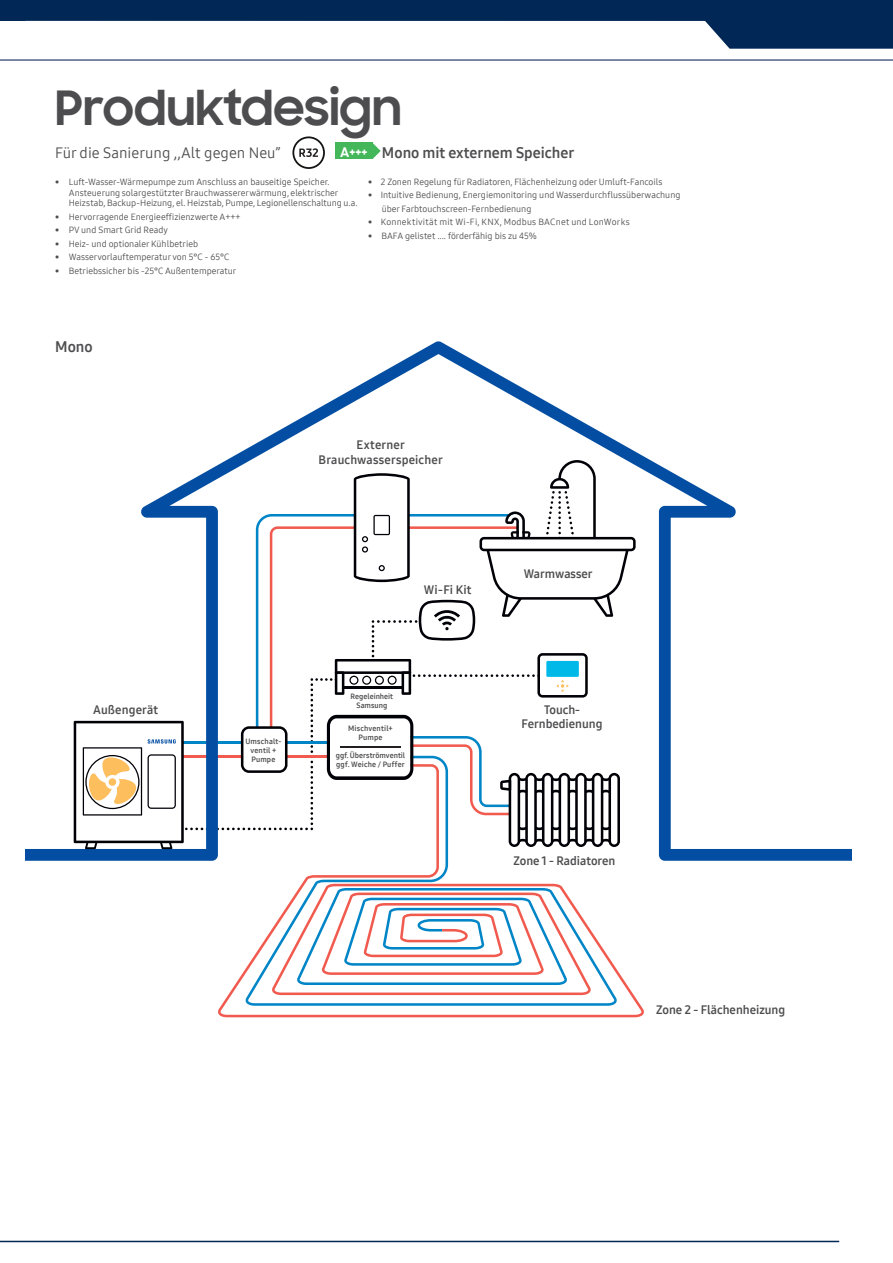
<style>
.page{position:relative;width:893px;height:1263px;background:#fff}
.page>*{position:absolute;margin:0;border:0;box-sizing:border-box;transform-origin:0 0}
.t1{font:700 48px "Samsung Sharp Sans";color:#4d4d4f}
.t2{font:15px "Samsung One 400";color:#4d4d4f}
.t3{font:15px "Samsung One 700";color:#4d4d4f}
.t4{font:700 13.5px "Samsung Sharp Sans";color:#fff}
.t5{font:12px/14.4px "Samsung One 700";color:#4d4d4f;text-align:center}
.t6{font:9px/10.8px "Samsung One 400";color:#4d4d4f}
.t7{font:9px "Samsung One 400";letter-spacing:.025em;color:#4d4d4f}
.t8{font:7.5px/9px "Samsung One 700";letter-spacing:.015em;color:#4d4d4f;text-align:center}
</style>
<div class="page">
<hr style="left:0;top:59px;width:893px;height:2px;background:#536188">
<hr style="left:0;top:1241px;width:839px;height:1px;background:#002755">
<svg style="left:0;top:0;width:893px;height:49px"></svg>
<svg style="left:218px;top:861px;width:426px;height:156px"></svg>
<svg style="left:26px;top:341px;width:825px;height:520px"></svg>
<svg style="left:74px;top:460px;width:562px;height:389px"></svg>
<svg style="left:299px;top:148px;width:19px;height:9px"></svg>
<div style="left:292px;top:136px;width:33px;height:33px;border:2px solid #141513;border-radius:50%"></div>
<svg style="left:373px;top:143px;width:8px;height:16px"></svg>
<div style="left:335px;top:143px;width:38px;height:16px;background:#44b75a"></div>
<hr style="left:340px;top:746px;width:61px;height:1px;background:#231f20">
<h1 class="t1" style="left:55px;top:72px;width:348px">Produktdesign</h1>
<h2 class="t2" style="left:55px;top:142px;width:227px">Für die Sanierung ,,Alt gegen Neu”</h2>
<h2 class="t3" style="left:382px;top:142px;width:194px">Mono mit externem Speicher</h2>
<p class="t6" style="left:69px;top:176px;width:290px;text-indent:-14px">• Luft-Wasser-Wärmepumpe zum Anschluss an bauseitige Speicher.<br>Ansteuerung solargestützter Brauchwassererwärmung, elektrischer<br>Heizstab, Backup-Heizung, el. Heizstab, Pumpe, Legionellenschaltung u.a.</p>
<p class="t6" style="left:55px;top:211px;width:187px">• Hervorragende Energieeffizienzwerte A+++</p>
<p class="t6" style="left:55px;top:225px;width:114px">• PV und Smart Grid Ready</p>
<p class="t6" style="left:55px;top:238px;width:144px">• Heiz- und optionaler Kühlbetrieb</p>
<p class="t6" style="left:55px;top:252px;width:176px">• Wasservorlauftemperatur von 5°C - 65°C</p>
<p class="t6" style="left:55px;top:265px;width:183px">• Betriebssicher bis -25°C Außentemperatur</p>
<h3 class="t4" style="left:340px;top:142px;width:29px">A+++</h3>
<p class="t6" style="left:368px;top:176px;width:296px">• 2 Zonen Regelung für Radiatoren, Flächenheizung oder Umluft-Fancoils</p>
<p class="t6" style="left:382px;top:188px;width:300px;line-height:13.5px;text-indent:-14px">• Intuitive Bedienung, Energiemonitoring und Wasserdurchflussüberwachung über Farbtouchscreen-Fernbedienung</p>
<p class="t7" style="left:368px;top:216px;width:263px">• Konnektivität mit Wi-Fi, KNX, Modbus BACnet und LonWorks</p>
<p class="t6" style="left:368px;top:230px;width:171px">• BAFA gelistet .... förderfähig bis zu 45%</p>
<h2 class="t3" style="left:55px;top:336px;width:39px">Mono</h2>
<h3 class="t5" style="left:93px;top:703px;width:67px">Außengerät</h3>
<h3 class="t5" style="left:319px;top:438px;width:126px">Externer<br>Brauchwasserspeicher</h3>
<p class="t8" style="left:245px;top:736px;width:37px">Umschalt&shy;ventil +<br>Pumpe</p>
<h3 class="t5" style="left:424px;top:582px;width:49px">Wi-Fi Kit</h3>
<p class="t8" style="left:351px;top:692px;width:44px">Regeleinheit<br>Samsung</p>
<p class="t8" style="left:348px;top:724px;width:46px">Mischventil+<br>Pumpe</p>
<p class="t8" style="left:336px;top:751px;width:71px;text-align:left">ggf. Überströmventil ggf. Weiche / Puffer</p>
<h3 class="t5" style="left:524px;top:567px;width:70px">Warmwasser</h3>
<h3 class="t5" style="left:522px;top:702px;width:82px">Touch-<br>Fernbedienung</h3>
<h3 class="t5" style="left:514px;top:853px;width:103px">Zone 1 - Radiatoren</h3>
<h3 class="t5" style="left:656px;top:1003px;width:131px">Zone 2 - Flächenheizung</h3>
</div>
